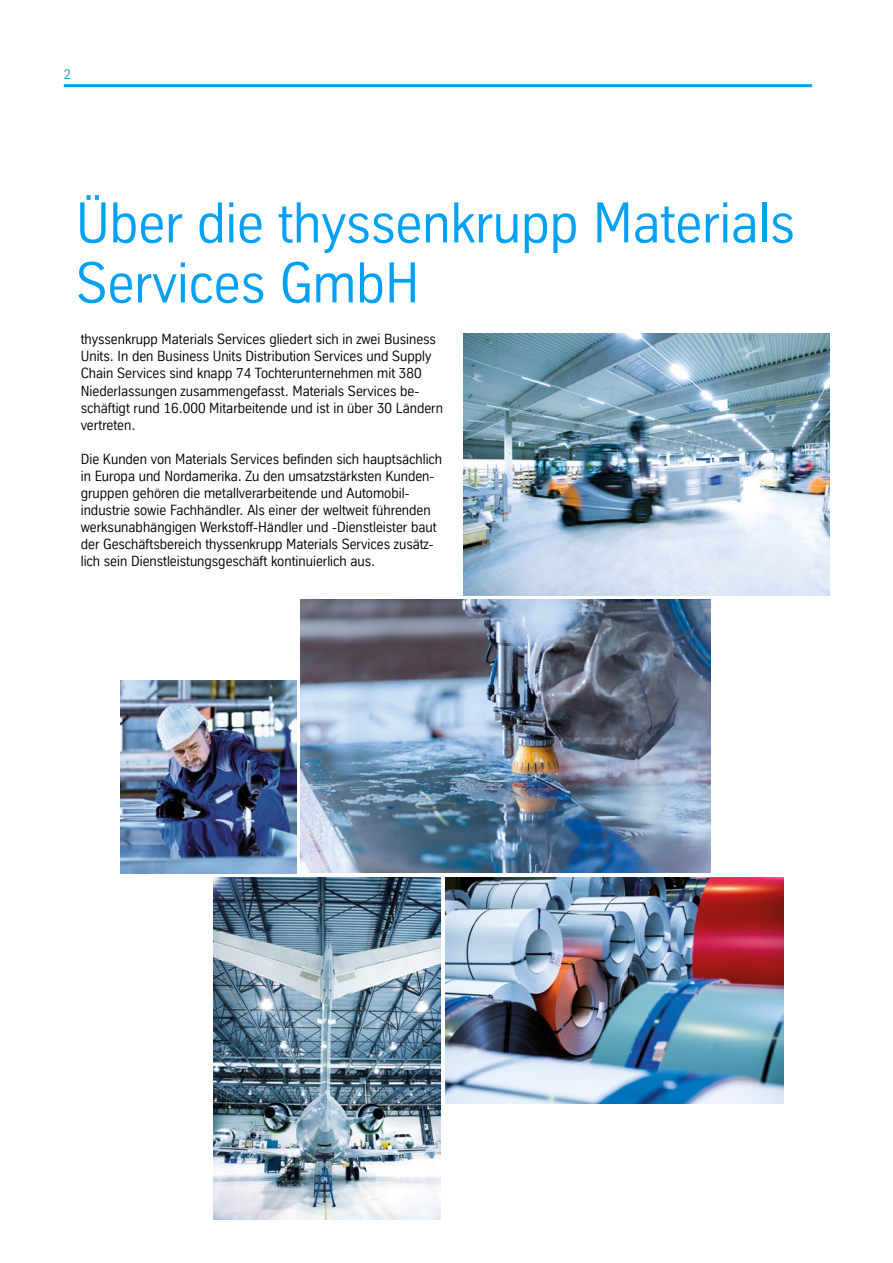
<style>
.page{position:relative;width:893px;height:1263px;background:#fff}
.page>*{position:absolute;margin:0;border:0;box-sizing:border-box;transform-origin:0 0}
.t1{font:55.5px/60px "TK Type";color:#00a0f5}
.t2{font:14.25px/17px "TK Type";color:#000}
.t3{font:13.5px "TK Type";color:#00a0f5}
</style>
<div class="page">
<img style="left:463px;top:334px;width:366px;height:261px">
<img style="left:214px;top:877px;width:227px;height:342px">
<img style="left:445px;top:877px;width:339px;height:226px">
<img style="left:301px;top:600px;width:410px;height:273px">
<img style="left:120px;top:681px;width:177px;height:192px">
<hr style="left:64px;top:84px;width:748px;height:3px;background:#00a0f5">
<p class="t3" style="left:64px;top:66px;width:9px">2</p>
<h1 class="t1" style="left:76px;top:193px;width:720px">Über die thyssenkrupp Materials<br>Services GmbH</h1>
<p class="t2" style="left:81px;top:331px;width:364px">thyssenkrupp Materials Services gliedert sich in zwei Business Units. In den Business Units Distribution Services und Supply Chain Services sind knapp 74 Tochterunternehmen mit 380<br>Niederlassungen zusammengefasst. Materials Services be&shy;schäftigt rund 16.000 Mitarbeitende und ist in über 30 Ländern vertreten.</p>
<p class="t2" style="left:81px;top:450px;width:363px">Die Kunden von Materials Services befinden sich hauptsächlich in Europa und Nordamerika. Zu den umsatzstärksten Kunden&shy;gruppen gehören die metallverarbeitende und Automobil&shy;industrie sowie Fachhändler. Als einer der weltweit führenden werksunabhängigen Werkstoff-Händler und -Dienstleister baut der Geschäftsbereich thyssenkrupp Materials Services zusätz&shy;lich sein Dienstleistungsgeschäft kontinuierlich aus.</p>
</div>
